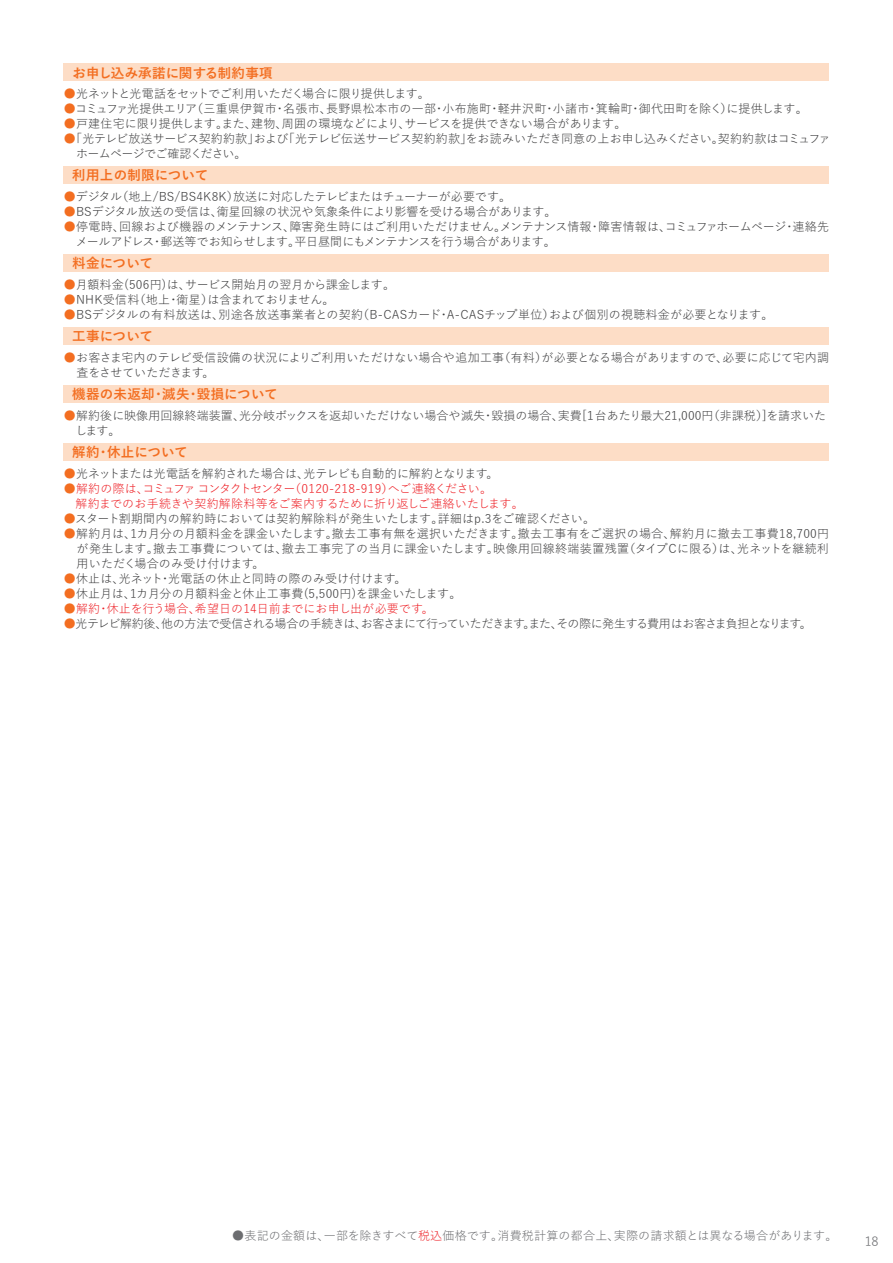
<style>
.page{position:relative;width:893px;height:1263px;background:#fff}
.page>*{position:absolute;margin:0;border:0;box-sizing:border-box;transform-origin:0 0}
.小見出し{font:700 13.5px "Yu Go Pr 6 N";letter-spacing:.02em;color:#f36e21}
.t1{font:12.75px "Yu Go Pr 6 N";color:#6c6d70}
.本文{font:12px/15px "Yu Go Pr 6 N";letter-spacing:-.005em;color:#3e3e3f}
.本文-2{font:12px/15px "Yu Go Pr 6 N";letter-spacing:-.03em;color:#3e3e3f}
.本文-3{font:12px "Yu Go Pr 6 N";letter-spacing:.02em;color:#3e3e3f}
.本文-4{font:12px "Yu Go Pr 6 N";letter-spacing:.015em;color:#3e3e3f}
.本文-5{font:12px/15px "Yu Go Pr 6 N";letter-spacing:-.025em;color:#3e3e3f}
.本文-6{font:12px "Yu Go Pr 6 N";color:#ee1d23}
.本文-7{font:12px "Yu Go Pr 6 N";letter-spacing:-.07em;color:#3e3e3f}
.t2{font:12px "Yu Go Pr 6 N";letter-spacing:.015em;color:#6c6d70}
.本文-8{font:12px "Yu Go Pr 6 N";letter-spacing:-.05em;color:#ee1d23}
.s1{color:#f36e21}
.s2{color:#ee1d23}
</style>
<div class="page">
<div style="left:64px;top:328px;width:765px;height:17px;background:#fdddc6"></div>
<div style="left:64px;top:443px;width:765px;height:17px;background:#fdddc6"></div>
<div style="left:64px;top:385px;width:765px;height:17px;background:#fdddc6"></div>
<div style="left:64px;top:64px;width:765px;height:17px;background:#fdddc6"></div>
<div style="left:64px;top:167px;width:765px;height:17px;background:#fdddc6"></div>
<div style="left:64px;top:255px;width:765px;height:17px;background:#fdddc6"></div>
<p class="小見出し" style="left:72px;top:65px;width:202px">お申し込み承諾に関する制約事項</p>
<p class="本文-2" style="left:64px;top:85px;width:368px"><span class="s1">●</span>光ネットと光電話をセットでご利用いただく場合に限り提供します。</p>
<p class="本文-3" style="left:64px;top:98px;width:745px"><span class="s1">●</span>コミュファ光提供エリア（三重県伊賀市・名張市、長野県松本市の一部・小布施町・軽井沢町・小諸市・箕輪町・御代田町を除く）に提供します。</p>
<p class="本文" style="left:64px;top:115px;width:564px"><span class="s1">●</span>戸建住宅に限り提供します。また、建物、周囲の環境などにより、サービスを提供できない場合があります。</p>
<p class="本文-5" style="left:76px;top:130px;width:756px;text-indent:-12px"><span class="s1">●</span>「光テレビ放送サービス契約約款」および「光テレビ伝送サービス契約約款」をお読みいただき同意の上お申し込みください。契約約款はコミュファホームページでご確認ください。</p>
<p class="本文" style="left:64px;top:188px;width:449px"><span class="s1">●</span>デジタル（地上/BS/BS4K8K）放送に対応したテレビまたはチューナーが必要です。</p>
<p class="本文" style="left:64px;top:203px;width:494px"><span class="s1">●</span>BSデジタル放送の受信は、衛星回線の状況や気象条件により影響を受ける場合があります。</p>
<p class="本文-2" style="left:76px;top:218px;width:755px;text-indent:-12px"><span class="s1">●</span>停電時、回線および機器のメンテナンス、障害発生時にはご利用いただけません。メンテナンス情報・障害情報は、コミュファホームページ・連絡先メールアドレス・郵送等でお知らせします。平日昼間にもメンテナンスを行う場合があります。</p>
<p class="本文" style="left:64px;top:276px;width:333px"><span class="s1">●</span>月額料金(506円)は、サービス開始月の翌月から課金します。</p>
<p class="本文" style="left:64px;top:291px;width:272px"><span class="s1">●</span>NHK受信料（地上・衛星）は含まれておりません。</p>
<p class="本文-3" style="left:64px;top:304px;width:711px"><span class="s1">●</span>BSデジタルの有料放送は、別途各放送事業者との契約（B-CASカード・A-CASチップ単位）および個別の視聴料金が必要となります。</p>
<p class="小見出し" style="left:72px;top:168px;width:137px">利用上の制限について</p>
<p class="小見出し" style="left:72px;top:256px;width:82px">料金について</p>
<p class="小見出し" style="left:72px;top:329px;width:82px">工事について</p>
<p class="本文" style="left:77px;top:349px;width:754px;text-indent:-13px"><span class="s1">●</span>お客さま宅内のテレビ受信設備の状況によりご利用いただけない場合や追加工事（有料）が必要となる場合がありますので、必要に応じて宅内調査をさせていただきます。</p>
<p class="小見出し" style="left:72px;top:387px;width:207px">機器の未返却・滅失・毀損について</p>
<p class="本文" style="left:75px;top:407px;width:752px;text-indent:-12px"><span class="s1">●</span>解約後に映像用回線終端装置、光分岐ボックスを返却いただけない場合や滅失・毀損の場合、実費[１台あたり最大21,000円（非課税）]を請求いたします。</p>
<p class="小見出し" style="left:72px;top:445px;width:117px">解約・休止について</p>
<p class="本文" style="left:64px;top:464px;width:436px"><span class="s1">●</span>光ネットまたは光電話を解約された場合は、光テレビも自動的に解約となります。</p>
<p class="本文-8" style="left:64px;top:477px;width:430px"><span class="s1">●</span>解約の際は、コミュファ コンタクトセンター（0120-218-919）へご連絡ください。</p>
<p class="本文-6" style="left:75px;top:492px;width:450px">解約までのお手続きや契約解除料等をご案内するために折り返しご連絡いたします。</p>
<p class="本文-4" style="left:64px;top:507px;width:533px"><span class="s1">●</span>スタート割期間内の解約時においては契約解除料が発生いたします。詳細はp.3をご確認ください。</p>
<p class="本文" style="left:76px;top:524px;width:754px;text-align:justify;text-indent:-13px"><span class="s1">●</span>解約月は、1カ月分の月額料金を課金いたします。撤去工事有無を選択いただきます。撤去工事有をご選択の場合、解約月に撤去工事費18,700円が発生します。撤去工事費については、撤去工事完了の当月に課金いたします。映像用回線終端装置残置（タイプCに限る）は、光ネットを継続利用いただく場合のみ受け付けます。</p>
<p class="本文-4" style="left:64px;top:567px;width:344px"><span class="s1">●</span>休止は、光ネット・光電話の休止と同時の際のみ受け付けます。</p>
<p class="本文-4" style="left:64px;top:582px;width:399px"><span class="s1">●</span>休止月は、1カ月分の月額料金と休止工事費(5,500円)を課金いたします。</p>
<p class="本文-6" style="left:64px;top:597px;width:372px"><span class="s1">●</span>解約・休止を行う場合、希望日の14日前までにお申し出が必要です。</p>
<p class="本文-7" style="left:64px;top:612px;width:750px"><span class="s1">●</span>光テレビ解約後、他の方法で受信される場合の手続きは、お客さまにて行っていただきます。また、その際に発生する費用はお客さま負担となります。</p>
<p class="t2" style="left:232px;top:1224px;width:607px">●表記の金額は、一部を除きすべて<span class="s2">税込</span>価格です。消費税計算の都合上、実際の請求額とは異なる場合があります。</p>
<p class="t1" style="left:865px;top:1229px;width:15px">18</p>
</div>
